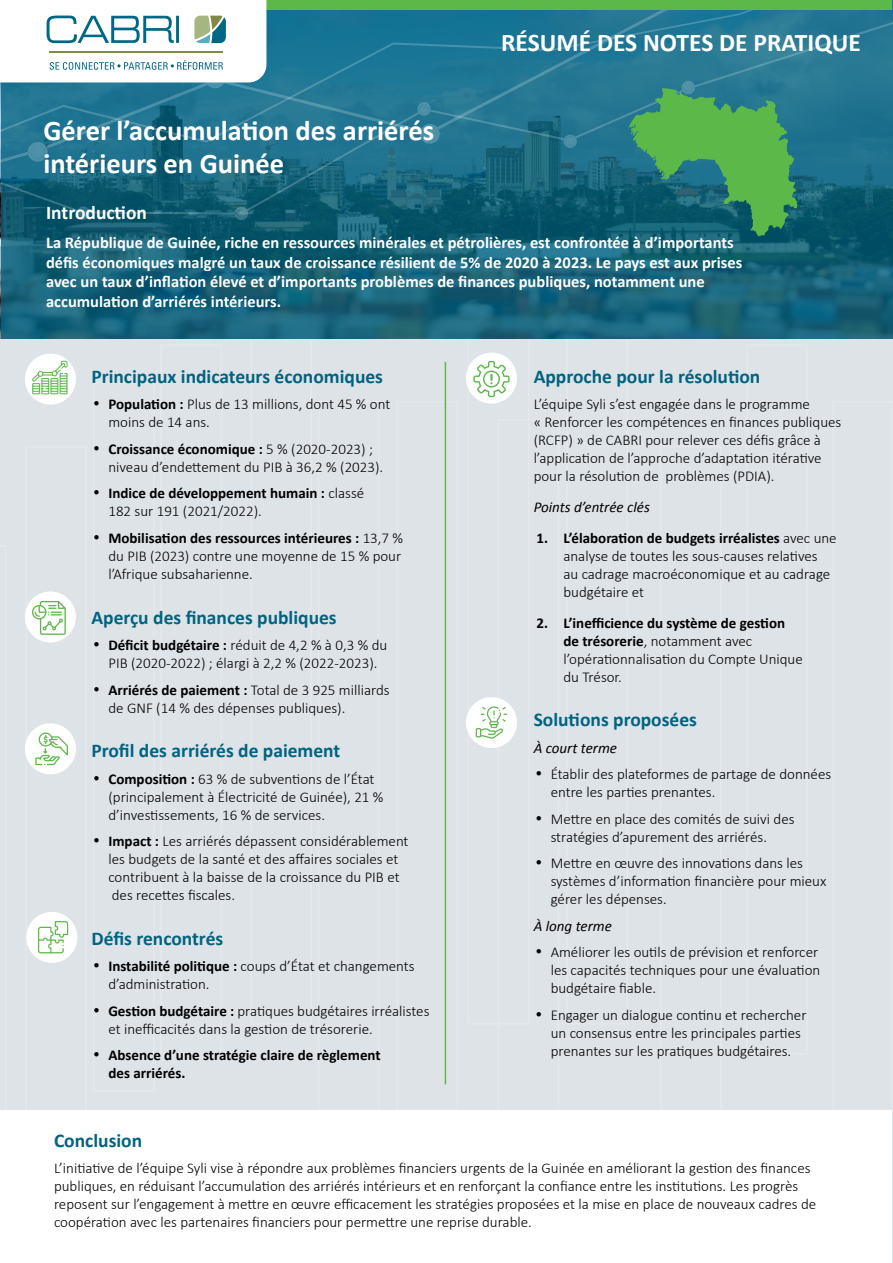
<style>
.page{position:relative;width:893px;height:1263px;background:#fff}
.page>*{position:absolute;margin:0;border:0;box-sizing:border-box;transform-origin:0 0}
.t1{font:700 28.5px/33px "Calibri";color:#fff}
.t2{font:700 25.5px "Calibri";color:#fff}
.t3{font:700 19.5px "Calibri";color:#006380}
.t4{font:700 19.5px "Calibri";color:#fff}
.t5{font:700 16.5px/19.8px "Calibri";color:#fff}
.t6{font:300 15px/18px "Calibri";color:#000}
.t7{font:700 15px/18px "Calibri";color:#000}
.t8{font:italic 15px "Calibri";color:#000}
.s1{font-weight:700}
.s2{font-weight:300}
</style>
<div class="page">
<div style="left:0;top:0;width:893px;height:1262px;background:#dee3e8"></div>
<svg style="left:0;top:1110px;width:1px;height:145px"></svg>
<svg style="left:1px;top:222px;width:891px;height:116px;background:#166177"></svg>
<svg style="left:0;top:216px;width:893px;height:6px;background:#075468"></svg>
<svg style="left:76px;top:216px;width:14px;height:5px"></svg>
<svg style="left:235px;top:216px;width:13px;height:5px"></svg>
<svg style="left:0;top:0;width:893px;height:216px;background:#1f708a"></svg>
<div style="left:1px;top:0;width:891px;height:9px;background:#5cb849"></div>
<div style="left:25px;top:354px;width:51px;height:51px;background:#fff;border-radius:50%"></div>
<div style="left:466px;top:353px;width:51px;height:51px;background:#fff;border-radius:50%"></div>
<div style="left:466px;top:697px;width:51px;height:51px;background:#fff;border-radius:50%"></div>
<div style="left:25px;top:591px;width:51px;height:51px;background:#fff;border-radius:50%"></div>
<div style="left:25px;top:723px;width:51px;height:51px;background:#fff;border-radius:50%"></div>
<hr style="left:445px;top:362px;width:1px;height:722px;background:#5cb849">
<svg style="left:476px;top:706px;width:31px;height:33px"></svg>
<svg style="left:473px;top:361px;width:37px;height:36px"></svg>
<svg style="left:32px;top:601px;width:34px;height:34px"></svg>
<svg style="left:32px;top:361px;width:36px;height:33px"></svg>
<div style="left:1px;top:1110px;width:891px;height:152px;background:#fff"></div>
<svg style="left:629px;top:80px;width:169px;height:156px;background:#388d66"></svg>
<svg style="left:35px;top:732px;width:33px;height:33px"></svg>
<div style="left:26px;top:912px;width:51px;height:51px;background:#fff;border-radius:50%"></div>
<svg style="left:38px;top:921px;width:30px;height:32px"></svg>
<svg style="left:0;top:0;width:266px;height:90px;background:#d4e4e7"></svg>
<h2 class="t2" style="left:501px;top:27px;width:361px">RÉSUMÉ DES NOTES DE PRATIQUE</h2>
<h1 class="t1" style="left:43px;top:114px;width:392px">Gérer l’accumulation des arriérés intérieurs en Guinée</h1>
<h3 class="t4" style="left:46px;top:200px;width:102px">Introduction</h3>
<p class="t5" style="left:46px;top:232px;width:698px">La République de Guinée, riche en ressources minérales et pétrolières, est confrontée à d’importants défis économiques malgré un taux de croissance résilient de 5% de 2020 à 2023. Le pays est aux prises avec un taux d’inflation élevé et d’importants problèmes de finances publiques, notamment une accumulation d’arriérés intérieurs.</p>
<h3 class="t3" style="left:91px;top:364px;width:293px">Principaux indicateurs économiques</h3>
<p class="t6" style="left:108px;top:395px;width:283px;text-indent:-15px">• <span class="s1">Population :</span> Plus de 13 millions, dont 45 % ont moins de 14 ans.</p>
<p class="t6" style="left:108px;top:440px;width:276px;text-indent:-15px">• <span class="s1">Croissance économique :</span> 5 % (2020-2023) ; niveau d’endettement du PIB à 36,2 % (2023).</p>
<p class="t7" style="left:108px;top:484px;width:257px;text-indent:-15px">• Indice de développement humain : <span class="s2">classé<br>182 sur 191 (2021/2022).</span></p>
<p class="t6" style="left:108px;top:529px;width:296px;text-indent:-15px">• <span class="s1">Mobilisation des ressources intérieures :</span> 13,7 % du PIB (2023) contre une moyenne de 15 % pour l’Afrique subsaharienne.</p>
<h3 class="t3" style="left:91px;top:605px;width:247px">Aperçu des finances publiques</h3>
<p class="t6" style="left:93px;top:636px;width:296px;text-align:center">• <span class="s1">Déficit budgétaire :</span> réduit de 4,2 % à 0,3 % du<br>PIB (2020-2022) ; élargi à 2,2 % (2022-2023).</p>
<p class="t6" style="left:108px;top:680px;width:283px;text-indent:-15px">• <span class="s1">Arriérés de paiement :</span> Total de 3 925 milliards de GNF (14 % des dépenses publiques).</p>
<h3 class="t3" style="left:91px;top:738px;width:250px">Profil des arriérés de paiement</h3>
<p class="t6" style="left:108px;top:770px;width:277px;text-indent:-15px">• <span class="s1">Composition :</span> 63 % de subventions de l’État (principalement à Électricité de Guinée), 21 % d’investissements, 16 % de services.</p>
<p class="t6" style="left:108px;top:832px;width:302px;text-indent:-15px">• <span class="s1">Impact :</span> Les arriérés dépassent considérablement les budgets de la santé et des affaires sociales et contribuent à la baisse de la croissance du PIB et des recettes fiscales.</p>
<h3 class="t3" style="left:91px;top:926px;width:133px">Défis rencontrés</h3>
<p class="t6" style="left:108px;top:957px;width:308px;text-indent:-15px">• <span class="s1">Instabilité politique :</span> coups d’État et changements d’administration.</p>
<p class="t6" style="left:108px;top:1002px;width:323px;text-indent:-15px">• <span class="s1">Gestion budgétaire :</span> pratiques budgétaires irréalistes et inefficacités dans la gestion de trésorerie.</p>
<p class="t7" style="left:108px;top:1046px;width:274px;text-indent:-15px">• Absence d’une stratégie claire de règlement des arriérés.</p>
<h3 class="t3" style="left:534px;top:364px;width:228px">Approche pour la résolution</h3>
<p class="t6" style="left:534px;top:395px;width:309px">L’équipe Syli s’est engagée dans le programme<br>« Renforcer les compétences en finances publiques (RCFP) » de CABRI pour relever ces défis grâce à l’application de l’approche d’adaptation itérative pour la résolution de problèmes (PDIA).</p>
<p class="t8" style="left:534px;top:497px;width:118px">Points d’entrée clés</p>
<p class="t6" style="left:563px;top:529px;width:275px;text-indent:-27px"><span class="s1">1. L’élaboration de budgets irréalistes</span> avec une analyse de toutes les sous-causes relatives<br>au cadrage macroéconomique et au cadrage budgétaire et</p>
<p class="t6" style="left:563px;top:613px;width:241px;text-indent:-27px"><span class="s1">2. L’inefficience du système de gestion de trésorerie</span>, notamment avec l’opérationnalisation du Compte Unique du Trésor.</p>
<h3 class="t3" style="left:534px;top:707px;width:165px">Solutions proposées</h3>
<p class="t8" style="left:534px;top:738px;width:85px">À court terme</p>
<p class="t6" style="left:551px;top:765px;width:282px;text-indent:-15px">• Établir des plateformes de partage de données entre les parties prenantes.</p>
<p class="t6" style="left:551px;top:810px;width:245px;text-indent:-15px">• Mettre en place des comités de suivi des stratégies d’apurement des arriérés.</p>
<p class="t6" style="left:551px;top:854px;width:277px;text-indent:-15px">• Mettre en œuvre des innovations dans les systèmes d’information financière pour mieux gérer les dépenses.</p>
<p class="t8" style="left:534px;top:916px;width:80px">À long terme</p>
<p class="t6" style="left:551px;top:943px;width:271px;text-indent:-15px">• Améliorer les outils de prévision et renforcer les capacités techniques pour une évaluation budgétaire fiable.</p>
<p class="t6" style="left:551px;top:1006px;width:257px;text-indent:-15px">• Engager un dialogue continu et rechercher un consensus entre les principales parties prenantes sur les pratiques budgétaires.</p>
<h3 class="t3" style="left:54px;top:1128px;width:90px">Conclusion</h3>
<p class="t6" style="left:54px;top:1159px;width:764px">L’initiative de l’équipe Syli vise à répondre aux problèmes financiers urgents de la Guinée en améliorant la gestion des finances publiques, en réduisant l’accumulation des arriérés intérieurs et en renforçant la confiance entre les institutions. Les progrès reposent sur l’engagement à mettre en œuvre efficacement les stratégies proposées et la mise en place de nouveaux cadres de coopération avec les partenaires financiers pour permettre une reprise durable.</p>
</div>
